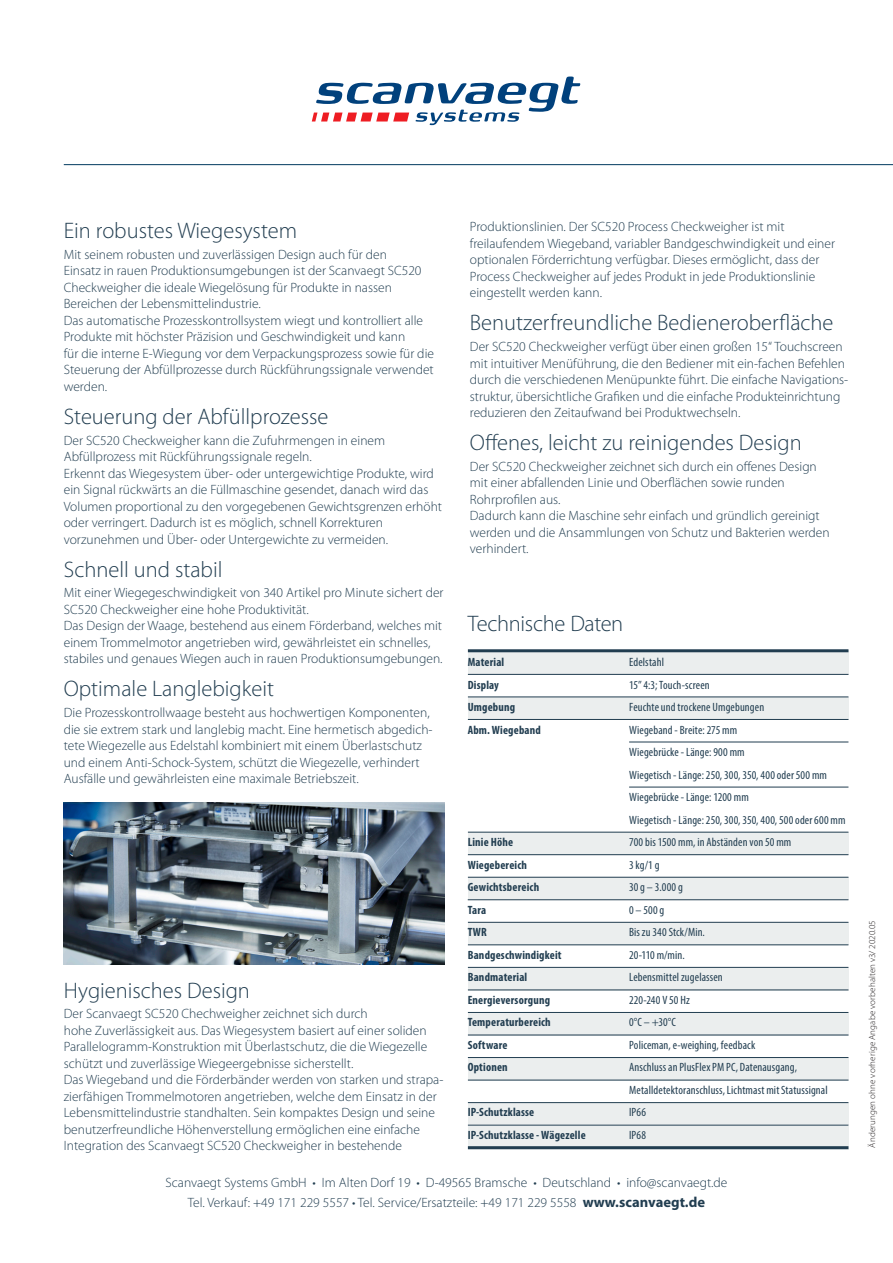
<style>
.page{position:relative;width:893px;height:1263px;background:#fff}
.page>*{position:absolute;margin:0;border:0;box-sizing:border-box;transform-origin:0 0}
.RU{font:300 22.5px "Myriad Pro";color:#213d50}
.t1{font:300 13.5px/16.5px "Myriad Pro";color:#213d50}
.BT{font:condensed 12px/22.5px "Myriad Pro";letter-spacing:.01em;color:#213d50}
.BT-2{font:700 condensed 12px "Myriad Pro";letter-spacing:.015em;color:#213d50}
.BT-3{font:300 9px "Myriad Pro";letter-spacing:.015em;color:#231f20}
.s1{font-family:"Myriad MM 700 600";font-weight:400;font-size:14.55px}
</style>
<div class="page">
<svg style="left:312px;top:77px;width:268px;height:48px"></svg>
<hr style="left:64px;top:164px;width:829px;height:1px;background:#003a5f">
<img style="left:64px;top:803px;width:380px;height:161px">
<div style="left:468px;top:1126px;width:380px;height:23px;background:#ebeeee"></div>
<div style="left:468px;top:1103px;width:380px;height:22px;background:#ebeeee"></div>
<div style="left:468px;top:1013px;width:380px;height:23px;background:#ebeeee"></div>
<div style="left:468px;top:650px;width:380px;height:25px;background:#ebeeee"></div>
<div style="left:468px;top:697px;width:380px;height:23px;background:#ebeeee"></div>
<div style="left:468px;top:833px;width:380px;height:22px;background:#ebeeee"></div>
<div style="left:468px;top:922px;width:380px;height:23px;background:#ebeeee"></div>
<div style="left:468px;top:967px;width:380px;height:23px;background:#ebeeee"></div>
<div style="left:468px;top:1058px;width:380px;height:23px;background:#ebeeee"></div>
<div style="left:468px;top:877px;width:380px;height:23px;background:#ebeeee"></div>
<hr style="left:468px;top:674px;width:380px;height:1px;background:#213d50">
<hr style="left:468px;top:697px;width:380px;height:1px;background:#213d50">
<hr style="left:468px;top:719px;width:380px;height:1px;background:#213d50">
<hr style="left:629px;top:787px;width:219px;height:1px;background:#213d50">
<hr style="left:468px;top:649px;width:380px;height:3px;background:#213d50">
<hr style="left:629px;top:742px;width:219px;height:1px;background:#213d50">
<hr style="left:468px;top:832px;width:380px;height:1px;background:#213d50">
<hr style="left:468px;top:854px;width:380px;height:1px;background:#213d50">
<hr style="left:468px;top:877px;width:380px;height:1px;background:#213d50">
<hr style="left:468px;top:899px;width:380px;height:1px;background:#213d50">
<hr style="left:468px;top:922px;width:380px;height:1px;background:#213d50">
<hr style="left:468px;top:944px;width:380px;height:1px;background:#213d50">
<hr style="left:468px;top:967px;width:380px;height:1px;background:#213d50">
<hr style="left:468px;top:990px;width:380px;height:1px;background:#213d50">
<hr style="left:468px;top:1012px;width:380px;height:1px;background:#213d50">
<hr style="left:468px;top:1035px;width:380px;height:1px;background:#213d50">
<hr style="left:468px;top:1057px;width:380px;height:1px;background:#213d50">
<hr style="left:468px;top:1080px;width:380px;height:1px;background:#213d50">
<hr style="left:468px;top:1102px;width:380px;height:1px;background:#213d50">
<hr style="left:468px;top:1125px;width:380px;height:1px;background:#213d50">
<hr style="left:468px;top:1146px;width:380px;height:3px;background:#213d50">
<p class="t1" style="left:470px;top:218px;width:367px">Produktionslinien. Der SC520 Process Checkweigher ist mit freilaufendem Wiegeband, variabler Bandgeschwindigkeit und einer optionalen Förderrichtung verfügbar. Dieses ermöglicht, dass der Process Checkweigher auf jedes Produkt in jede Produktionslinie eingestellt werden kann.</p>
<p class="RU" style="left:470px;top:309px;width:365px">Benutzerfreundliche Bedieneroberfläche</p>
<p class="t1" style="left:470px;top:338px;width:380px">Der SC520 Checkweigher verfügt über einen großen 15“ Touchscreen mit intuitiver Menüführung, die den Bediener mit ein-fachen Befehlen durch die verschiedenen Menüpunkte führt. Die einfache Navigations&shy;struktur, übersichtliche Grafiken und die einfache Produkteinrichtung reduzieren den Zeitaufwand bei Produktwechseln.</p>
<p class="RU" style="left:470px;top:429px;width:333px">Offenes, leicht zu reinigendes Design</p>
<p class="t1" style="left:470px;top:458px;width:348px">Der SC520 Checkweigher zeichnet sich durch ein offenes Design mit einer abfallenden Linie und Oberflächen sowie runden<br>Rohrprofilen aus.</p>
<p class="t1" style="left:470px;top:507px;width:361px">Dadurch kann die Maschine sehr einfach und gründlich gereinigt werden und die Ansammlungen von Schutz und Bakterien werden verhindert.</p>
<p class="RU" style="left:64px;top:217px;width:235px">Ein robustes Wiegesystem</p>
<p class="t1" style="left:64px;top:246px;width:359px">Mit seinem robusten und zuverlässigen Design auch für den Einsatz in rauen Produktionsumgebungen ist der Scanvaegt SC520<br>Checkweigher die ideale Wiegelösung für Produkte in nassen Bereichen der Lebensmittelindustrie.</p>
<p class="t1" style="left:64px;top:312px;width:372px">Das automatische Prozesskontrollsystem wiegt und kontrolliert alle Produkte mit höchster Präzision und Geschwindigkeit und kann<br>für die interne E-Wiegung vor dem Verpackungsprozess sowie für die Steuerung der Abfüllprozesse durch Rückführungssignale verwendet werden.</p>
<p class="RU" style="left:64px;top:403px;width:266px">Steuerung der Abfüllprozesse</p>
<p class="t1" style="left:64px;top:432px;width:380px">Der SC520 Checkweigher kann die Zufuhrmengen in einem Abfüllprozess mit Rückführungssignale regeln.<br>Erkennt das Wiegesystem über- oder untergewichtige Produkte, wird ein Signal rückwärts an die Füllmaschine gesendet, danach wird das Volumen proportional zu den vorgegebenen Gewichtsgrenzen erhöht oder verringert. Dadurch ist es möglich, schnell Korrekturen vorzunehmen und Über- oder Untergewichte zu vermeiden.</p>
<p class="RU" style="left:64px;top:555px;width:160px">Schnell und stabil</p>
<p class="t1" style="left:64px;top:584px;width:381px">Mit einer Wiegegeschwindigkeit von 340 Artikel pro Minute sichert der<br>SC520 Checkweigher eine hohe Produktivität.</p>
<p class="t1" style="left:64px;top:617px;width:380px">Das Design der Waage, bestehend aus einem Förderband, welches mit einem Trommelmotor angetrieben wird, gewährleistet ein schnelles, stabiles und genaues Wiegen auch in rauen Produktionsumgebungen.</p>
<p class="RU" style="left:64px;top:675px;width:212px">Optimale Langlebigkeit</p>
<p class="t1" style="left:64px;top:704px;width:370px">Die Prozesskontrollwaage besteht aus hochwertigen Komponenten, die sie extrem stark und langlebig macht. Eine hermetisch abgedich-</p>
<p class="t1" style="left:64px;top:737px;width:360px">tete Wiegezelle aus Edelstahl kombiniert mit einem Überlastschutz und einem Anti-Schock-System, schützt die Wiegezelle, verhindert<br>Ausfälle und gewährleisten eine maximale Betriebszeit.</p>
<p class="RU" style="left:468px;top:610px;width:157px">Technische Daten</p>
<p class="BT" style="left:629px;top:651px;width:36px">Edelstahl</p>
<p class="BT" style="left:629px;top:673px;width:82px">15” 4:3; Touch-screen</p>
<p class="BT" style="left:629px;top:696px;width:137px">Feuchte und trockene Umgebungen</p>
<p class="BT" style="left:629px;top:718px;width:110px">Wiegeband - Breite: 275 mm</p>
<p class="BT" style="left:629px;top:741px;width:117px">Wiegebrücke - Länge: 900 mm</p>
<p class="BT" style="left:629px;top:763px;width:199px">Wiegetisch - Länge: 250, 300, 350, 400 oder 500 mm</p>
<p class="BT" style="left:629px;top:786px;width:121px">Wiegebrücke - Länge: 1200 mm</p>
<p class="BT" style="left:629px;top:808px;width:218px">Wiegetisch - Länge: 250, 300, 350, 400, 500 oder 600 mm</p>
<p class="BT" style="left:629px;top:831px;width:164px">700 bis 1500 mm, in Abständen von 50 mm</p>
<p class="BT" style="left:629px;top:853px;width:32px">3 kg/1 g</p>
<p class="BT" style="left:629px;top:876px;width:55px">30 g – 3.000 g</p>
<p class="BT" style="left:629px;top:898px;width:37px">0 – 500 g</p>
<p class="BT" style="left:629px;top:921px;width:77px">Bis zu 340 Stck/Min.</p>
<p class="BT" style="left:629px;top:943px;width:57px">20-110 m/min.</p>
<p class="BT" style="left:629px;top:966px;width:95px">Lebensmittel zugelassen</p>
<p class="BT" style="left:629px;top:988px;width:62px">220-240 V 50 Hz</p>
<p class="BT" style="left:629px;top:1011px;width:48px">0°C – +30°C</p>
<p class="BT" style="left:629px;top:1033px;width:128px">Policeman, e-weighing, feedback</p>
<p class="BT" style="left:629px;top:1056px;width:200px">Anschluss an PlusFlex PM PC, Datenausgang,<br>Metalldetektoranschluss, Lichtmast mit Statussignal</p>
<p class="BT" style="left:629px;top:1101px;width:18px">IP66</p>
<p class="BT" style="left:629px;top:1123px;width:18px">IP68</p>
<p class="BT-2" style="left:468px;top:655px;width:38px">Material</p>
<p class="BT-2" style="left:468px;top:677px;width:33px">Display</p>
<p class="BT-2" style="left:468px;top:700px;width:49px">Umgebung</p>
<p class="BT-2" style="left:468px;top:722px;width:75px">Abm. Wiegeband</p>
<p class="BT-2" style="left:468px;top:835px;width:47px">Linie Höhe</p>
<p class="BT-2" style="left:468px;top:857px;width:61px">Wiegebereich</p>
<p class="BT-2" style="left:468px;top:880px;width:73px">Gewichtsbereich</p>
<p class="BT-2" style="left:468px;top:902px;width:20px">Tara</p>
<p class="BT-2" style="left:468px;top:925px;width:20px">TWR</p>
<p class="BT-2" style="left:468px;top:947px;width:95px">Bandgeschwindigkeit</p>
<p class="BT-2" style="left:468px;top:970px;width:61px">Bandmaterial</p>
<p class="BT-2" style="left:468px;top:992px;width:84px">Energieversorgung</p>
<p class="BT-2" style="left:468px;top:1015px;width:85px">Temperaturbereich</p>
<p class="BT-2" style="left:468px;top:1037px;width:41px">Software</p>
<p class="BT-2" style="left:468px;top:1060px;width:41px">Optionen</p>
<p class="BT-2" style="left:468px;top:1105px;width:68px">IP-Schutzklasse</p>
<p class="BT-2" style="left:468px;top:1127px;width:119px">IP-Schutzklasse - Wägezelle</p>
<p class="t1" style="left:166px;top:1174px;width:563px">Scanvaegt Systems GmbH • Im Alten Dorf 19 • D-49565 Bramsche • Deutschland • info@scanvaegt.de</p>
<p class="t1" style="left:188px;top:1193px;width:519px">Tel. Verkauf: +49 171 229 5557 • Tel. Service/Ersatzteile: +49 171 229 5558 <span class="s1">www.scanvaegt.de</span></p>
<p class="RU" style="left:64px;top:976px;width:188px">Hygienisches Design</p>
<p class="t1" style="left:64px;top:1005px;width:381px">Der Scanvaegt SC520 Chechweigher zeichnet sich durch<br>hohe Zuverlässigkeit aus. Das Wiegesystem basiert auf einer soliden Parallelogramm-Konstruktion mit Überlastschutz, die die Wiegezelle schützt und zuverlässige Wiegeergebnisse sicherstellt.<br>Das Wiegeband und die Förderbänder werden von starken und strapa&shy;zierfähigen Trommelmotoren angetrieben, welche dem Einsatz in der Lebensmittelindustrie standhalten. Sein kompaktes Design und seine benutzerfreundliche Höhenverstellung ermöglichen eine einfache Integration des Scanvaegt SC520 Checkweigher in bestehende</p>
<p class="BT-3" style="left:867px;top:1148px;width:229px;rotate:-90deg">Änderungen ohne vorherige Angabe vorbehalten v3/ 2020.05</p>
</div>
